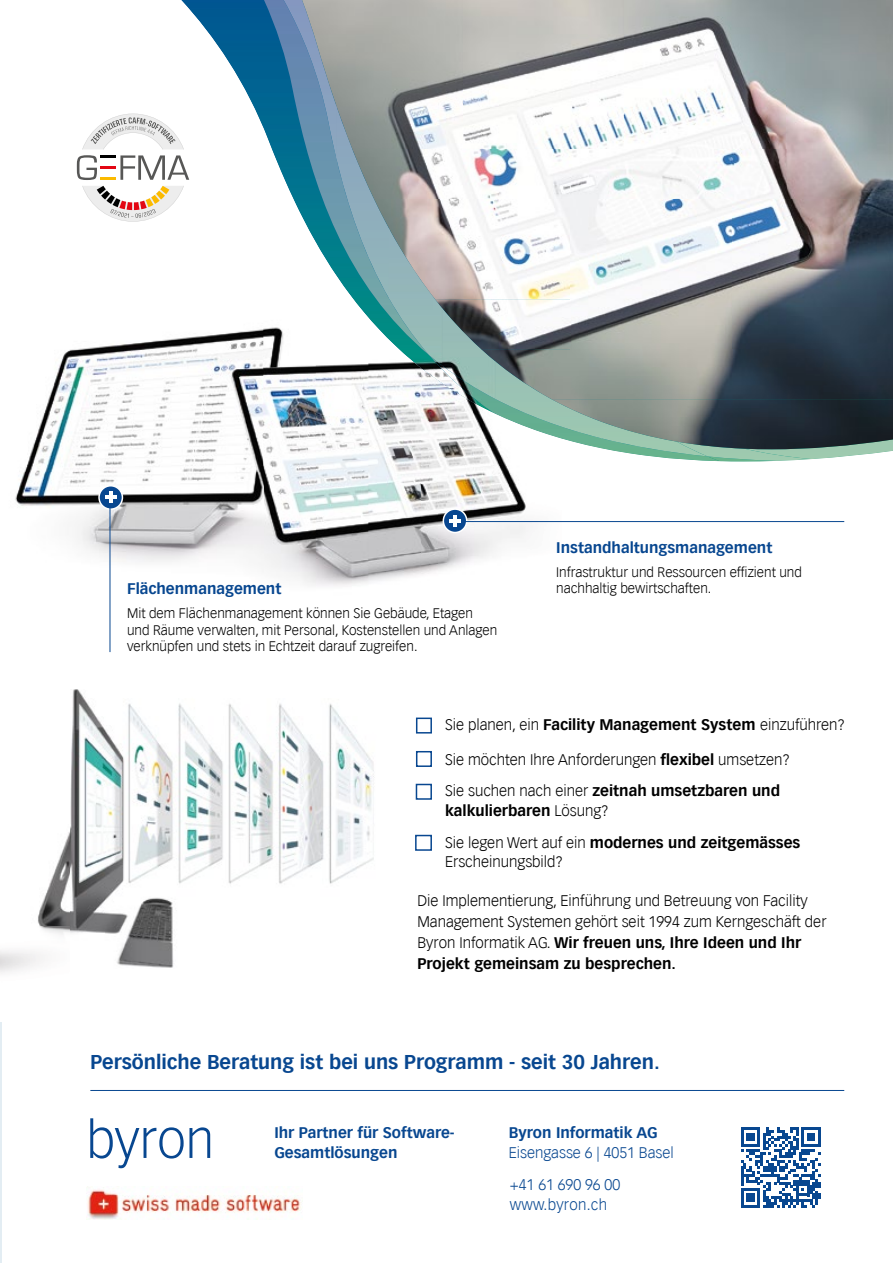
<style>
.page{position:relative;width:893px;height:1263px;background:#fff}
.page>*{position:absolute;margin:0;border:0;box-sizing:border-box;transform-origin:0 0}
.t1{font:300 51px "Vectora LT";color:#084790}
.t2{font:700 19.5px "Vectora LT";color:#084790}
.t3{font:300 15px/21px "Vectora LT";color:#000}
.t4{font:700 15px/19.8px "Vectora LT";color:#084790}
.t5{font:700 15px/31.5px "Vectora LT";color:#000}
.t6{font:300 15px/31.8px "Vectora LT";color:#084790}
.t7{font:300 15px "Vectora LT";letter-spacing:.02em;color:#084790}
.t8{font:300 13.5px/16.5px "Vectora LT";color:#000}
.s1{font-weight:700}
.s2{font-weight:300}
</style>
<div class="page">
<img style="left:15px;top:113px;width:248px;height:465px">
<img style="left:263px;top:413px;width:53px;height:172px">
<img style="left:316px;top:413px;width:52px;height:173px">
<img style="left:368px;top:413px;width:53px;height:422px">
<img style="left:421px;top:413px;width:105px;height:422px">
<img style="left:109px;top:578px;width:155px;height:75px">
<img style="left:1px;top:1042px;width:1px;height:220px">
<img style="left:181px;top:0;width:248px;height:413px">
<img style="left:264px;top:0;width:125px;height:355px">
<img style="left:494px;top:461px;width:226px;height:41px">
<img style="left:429px;top:366px;width:248px;height:95px">
<img style="left:284px;top:0;width:52px;height:160px">
<img style="left:336px;top:149px;width:53px;height:151px">
<img style="left:389px;top:299px;width:53px;height:67px">
<img style="left:442px;top:350px;width:39px;height:49px">
<img style="left:495px;top:400px;width:57px;height:38px">
<img style="left:601px;top:449px;width:76px;height:7px">
<img style="left:677px;top:449px;width:135px;height:12px">
<img style="left:744px;top:449px;width:149px;height:10px">
<img style="left:302px;top:0;width:484px;height:149px">
<img style="left:786px;top:0;width:107px;height:199px">
<img style="left:352px;top:149px;width:435px;height:50px">
<img style="left:374px;top:199px;width:197px;height:100px">
<img style="left:571px;top:199px;width:322px;height:150px">
<img style="left:435px;top:299px;width:136px;height:51px">
<img style="left:481px;top:349px;width:412px;height:51px">
<img style="left:552px;top:399px;width:341px;height:50px">
<svg style="left:741px;top:1127px;width:80px;height:80px"></svg>
<svg style="left:77px;top:114px;width:112px;height:108px"></svg>
<img style="left:36px;top:663px;width:366px;height:305px">
<img style="left:0;top:950px;width:1px;height:23px">
<img style="left:15px;top:576px;width:55px;height:104px">
<hr style="left:0;top:1022px;width:1px;height:241px;background:#e3edf3">
<div style="left:416px;top:717px;width:16px;height:16px;border:2px solid #084790"></div>
<div style="left:416px;top:751px;width:16px;height:16px;border:2px solid #084790"></div>
<div style="left:416px;top:784px;width:16px;height:16px;border:2px solid #084790"></div>
<div style="left:415px;top:835px;width:17px;height:16px;border:2px solid #084790"></div>
<div style="left:443px;top:509px;width:24px;height:23px;background:#084790;border-radius:50%"></div>
<div style="left:443px;top:508px;width:24px;height:25px;border:2px solid #fff;border-radius:50%"></div>
<hr style="left:449px;top:519px;width:12px;height:4px;background:#fff">
<hr style="left:453px;top:515px;width:4px;height:11px;background:#fff">
<hr style="left:462px;top:521px;width:382px;height:1px;background:#084790">
<hr style="left:90px;top:1090px;width:754px;height:1px;background:#084790">
<div style="left:99px;top:486px;width:23px;height:23px;background:#084790;border-radius:50%"></div>
<div style="left:98px;top:485px;width:25px;height:25px;border:2px solid #fff;border-radius:50%"></div>
<hr style="left:109px;top:492px;width:4px;height:11px;background:#fff">
<hr style="left:105px;top:495px;width:11px;height:4px;background:#fff">
<hr style="left:110px;top:505px;width:1px;height:147px;background:#084790">
<img style="left:87px;top:1186px;width:214px;height:33px">
<p class="t4" style="left:127px;top:579px;width:156px">Flächenmanagement</p>
<p class="t8" style="left:127px;top:605px;width:372px">Mit dem Flächenmanagement können Sie Gebäude, Etagen und Räume verwalten, mit Personal, Kostenstellen und Anlagen verknüpfen und stets in Echtzeit darauf zugreifen.</p>
<p class="t4" style="left:556px;top:537px;width:218px">Instandhaltungsmanagement</p>
<p class="t8" style="left:556px;top:564px;width:247px">Infrastruktur und Ressourcen effizient und nachhaltig bewirtschaften.</p>
<p class="t3" style="left:445px;top:715px;width:402px">Sie planen, ein <span class="s1">Facility Management System</span> einzuführen?</p>
<p class="t3" style="left:445px;top:744px;width:347px;line-height:31.7px">Sie möchten Ihre Anforderungen <span class="s1">flexibel</span> umsetzen?<br>Sie suchen nach einer <span class="s1">zeitnah umsetzbaren und</span></p>
<p class="t5" style="left:445px;top:795px;width:357px">kalkulierbaren <span class="s2">Lösung?<br>Sie legen Wert auf ein</span> modernes und zeitgemässes</p>
<p class="t3" style="left:445px;top:851px;width:120px">Erscheinungsbild?</p>
<p class="t3" style="left:417px;top:891px;width:411px">Die Implementierung, Einführung und Betreuung von Facility Management Systemen gehört seit 1994 zum Kerngeschäft der Byron Informatik AG. <span class="s1">Wir freuen uns, Ihre Ideen und Ihr Projekt gemeinsam zu besprechen.</span></p>
<h2 class="t2" style="left:90px;top:1050px;width:571px">Persönliche Beratung ist bei uns Programm - seit 30 Jahren.</h2>
<h1 class="t1" style="left:86px;top:1110px;width:129px">byron</h1>
<p class="t4" style="left:274px;top:1123px;width:182px">Ihr Partner für Software-<br>Gesamtlösungen</p>
<p class="t4" style="left:509px;top:1123px;width:151px">Byron Informatik AG</p>
<p class="t6" style="left:509px;top:1137px;width:167px">Eisengasse 6 | 4051 Basel +41 61 690 96 00</p>
<p class="t7" style="left:510px;top:1196px;width:99px">www.byron.ch</p>
</div>
